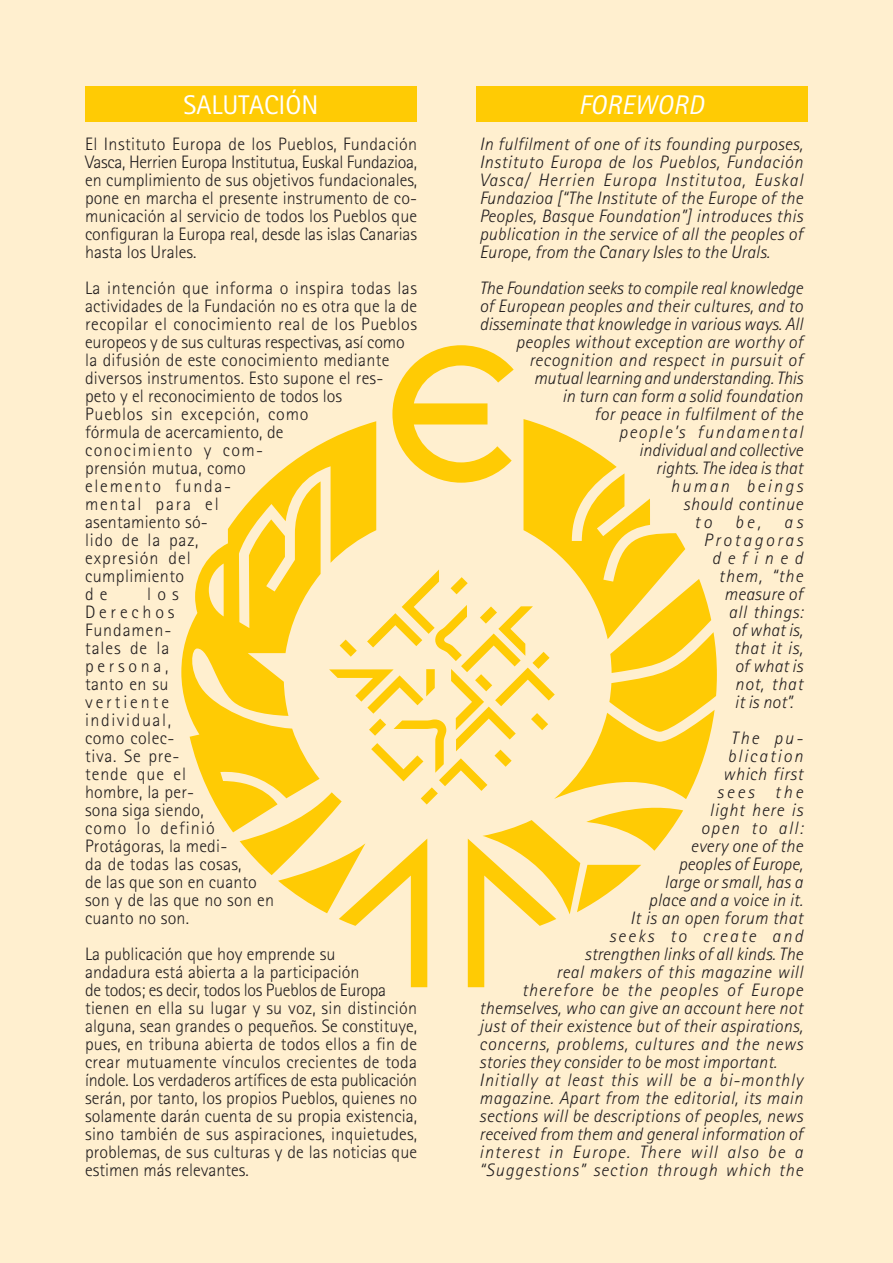
<style>
.page{position:relative;width:893px;height:1263px;background:#fff}
.page>*{position:absolute;margin:0;border:0;box-sizing:border-box;transform-origin:0 0}
.t1{font:27px "Rotis Sans Serif";color:#fff}
.t2{font:italic 27px "Rotis Sans Serif";letter-spacing:.01em;color:#fff}
.t3{font:300 18px/18px "Rotis Sans Serif";letter-spacing:.01em;color:#231f20}
.t4{font:italic 300 18px/18px "Rotis Sans Serif";letter-spacing:.015em;color:#231f20;text-align:justify}
.t5{font:italic 300 18px "Rotis Sans Serif";letter-spacing:.055em;color:#231f20}
.t6{font:italic 300 18px "Rotis Sans Serif";letter-spacing:.045em;color:#231f20}
.t7{font:italic 300 18px "Rotis Sans Serif";letter-spacing:.04em;color:#231f20}
.t8{font:italic 300 18px "Rotis Sans Serif";letter-spacing:-.01em;color:#231f20}
.t9{font:italic 300 18px "Rotis Sans Serif";letter-spacing:.035em;color:#231f20}
.t10{font:italic 300 18px "Rotis Sans Serif";letter-spacing:.065em;color:#231f20}
.t11{font:italic 300 18px "Rotis Sans Serif";letter-spacing:.09em;color:#231f20}
.t12{font:italic 300 18px "Rotis Sans Serif";letter-spacing:.125em;color:#231f20}
.t13{font:italic 300 18px "Rotis Sans Serif";letter-spacing:.135em;color:#231f20}
.t14{font:italic 300 18px "Rotis Sans Serif";letter-spacing:.15em;color:#231f20}
.t15{font:italic 300 18px "Rotis Sans Serif";letter-spacing:.085em;color:#231f20}
.t16{font:italic 300 18px "Rotis Sans Serif";letter-spacing:.11em;color:#231f20}
.t17{font:italic 300 18px "Rotis Sans Serif";letter-spacing:.365em;color:#231f20}
</style>
<div class="page">
<div style="left:0;top:0;width:892px;height:1263px;background:#ffefcf"></div>
<div style="left:85px;top:87px;width:332px;height:35px;background:#ffcb04"></div>
<div style="left:476px;top:87px;width:332px;height:35px;background:#ffcb04"></div>
<svg style="left:181px;top:345px;width:535px;height:642px"></svg>
<h1 class="t1" style="left:183px;top:96px;width:136px">SALUTACIÓN</h1>
<p class="t3" style="left:85px;top:137px;width:333px;text-align:justify">El Instituto Europa de los Pueblos, Fundación Vasca, Herrien Europa Institutua, Euskal Fundazioa, en cumplimiento de sus objetivos fundacionales, pone en marcha el presente instrumento de co&shy;municación al servicio de todos los Pueblos que configuran la Europa real, desde las islas Canarias hasta los Urales.</p>
<p class="t3" style="left:85px;top:281px;width:333px">La intención que informa o inspira todas las actividades de la Fundación no es otra que la de recopilar el conocimiento real de los Pueblos europeos y de sus culturas respectivas, así como la difusión de este conocimiento mediante diversos instrumentos. Esto supone el res&shy;peto y el reconocimiento de todos los<br>Pueblos sin excepción, como<br>fórmula de acercamiento, de<br>conocimiento y com-<br>prensión mutua, como<br>elemento funda-<br>mental para el<br>asentamiento só-<br>lido de la paz,<br>expresión del<br>cumplimiento<br>d e</p>
<p class="t3" style="left:85px;top:587px;width:190px;text-indent:62px">los<br>Derechos<br>Fundamen-<br>tales de la<br>persona,<br>tanto en su<br>vertiente<br>individual,<br>como colec-<br>tiva. Se pre-<br>tende que el<br>hombre, la per-<br>sona siga siendo,<br>como lo definió<br>Protágoras, la medi-<br>da de todas las cosas,<br>de las que son en cuanto son y de las que no son en cuanto no son.</p>
<p class="t3" style="left:85px;top:947px;width:333px">La publicación que hoy emprende su<br>andadura está abierta a la participación<br>de todos; es decir, todos los Pueblos de Europa tienen en ella su lugar y su voz, sin distinción alguna, sean grandes o pequeños. Se constituye, pues, en tribuna abierta de todos ellos a fin de crear mutuamente vínculos crecientes de toda índole. Los verdaderos artífices de esta publicación serán, por tanto, los propios Pueblos, quienes no solamente darán cuenta de su propia existencia, sino también de sus aspiraciones, inquietudes, problemas, de sus culturas y de las noticias que estimen más relevantes.</p>
<h1 class="t2" style="left:578px;top:96px;width:126px">FOREWORD</h1>
<p class="t4" style="left:479px;top:137px;width:325px">In fulfilment of one of its founding purposes, Instituto Europa de los Pueblos, Fundación Vasca/ Herrien Europa Institutoa, Euskal Fundazioa [“The Institute of the Europe of the Peoples, Basque Foundation”] introduces this publication in the service of all the peoples of Europe, from the Canary Isles to the Urals.</p>
<p class="t4" style="left:479px;top:281px;width:325px">The Foundation seeks to compile real knowledge</p>
<p class="t4" style="left:479px;top:299px;width:325px">of European peoples and their cultures, and to</p>
<p class="t4" style="left:479px;top:317px;width:325px">disseminate that knowledge in various ways. All</p>
<p class="t4" style="left:516px;top:335px;width:288px">peoples without exception are worthy of</p>
<p class="t4" style="left:529px;top:353px;width:275px">recognition and respect in pursuit of</p>
<p class="t8" style="left:533px;top:372px;width:270px">mutual learning and understanding. This</p>
<p class="t4" style="left:562px;top:389px;width:242px">in turn can form a solid foundation</p>
<p class="t4" style="left:594px;top:407px;width:210px">for peace in fulfilment of the</p>
<p class="t11" style="left:618px;top:426px;width:185px">people’s fundamental</p>
<p class="t4" style="left:638px;top:443px;width:165px">individual and collective</p>
<p class="t4" style="left:655px;top:461px;width:148px">rights. The idea is that</p>
<p class="t13" style="left:670px;top:480px;width:134px">human beings</p>
<p class="t9" style="left:683px;top:498px;width:121px">should continue</p>
<p class="t4" style="left:694px;top:515px;width:19px">to</p>
<p class="t4" style="left:734px;top:515px;width:28px">be,</p>
<p class="t4" style="left:784px;top:515px;width:20px">as</p>
<p class="t14" style="left:703px;top:534px;width:100px">Protagoras</p>
<p class="t17" style="left:711px;top:552px;width:92px">defined</p>
<p class="t4" style="left:718px;top:569px;width:86px">them, “the</p>
<p class="t4" style="left:724px;top:587px;width:80px">measure of</p>
<p class="t9" style="left:728px;top:606px;width:76px">all things:</p>
<p class="t4" style="left:731px;top:623px;width:72px">of what is,</p>
<p class="t4" style="left:734px;top:641px;width:70px">that it is,</p>
<p class="t4" style="left:734px;top:659px;width:69px">of what is</p>
<p class="t4" style="left:735px;top:677px;width:69px">not, that</p>
<p class="t4" style="left:734px;top:695px;width:60px">it is not”.</p>
<p class="t4" style="left:731px;top:731px;width:73px">The pu-</p>
<p class="t16" style="left:727px;top:750px;width:77px">blication</p>
<p class="t9" style="left:722px;top:768px;width:81px">which first</p>
<p class="t4" style="left:716px;top:785px;width:87px">sees the</p>
<p class="t6" style="left:709px;top:804px;width:95px">light here is</p>
<p class="t15" style="left:700px;top:822px;width:103px">open to all:</p>
<p class="t4" style="left:690px;top:839px;width:114px">every one of the</p>
<p class="t4" style="left:678px;top:857px;width:126px">peoples of Europe,</p>
<p class="t4" style="left:664px;top:875px;width:140px">large or small, has a</p>
<p class="t4" style="left:648px;top:893px;width:156px">place and a voice in it.</p>
<p class="t4" style="left:630px;top:911px;width:174px">It is an open forum that</p>
<p class="t12" style="left:609px;top:930px;width:195px">seeks to create and</p>
<p class="t4" style="left:584px;top:947px;width:220px">strengthen links of all kinds. The</p>
<p class="t4" style="left:556px;top:965px;width:248px">real makers of this magazine will</p>
<p class="t5" style="left:522px;top:984px;width:282px">therefore be the peoples of Europe</p>
<p class="t4" style="left:479px;top:1001px;width:325px">themselves, who can give an account here not</p>
<p class="t4" style="left:479px;top:1019px;width:325px">just of their existence but of their aspirations,</p>
<p class="t7" style="left:479px;top:1038px;width:325px">concerns, problems, cultures and the news</p>
<p class="t4" style="left:479px;top:1055px;width:299px">stories they consider to be most important.</p>
<p class="t6" style="left:479px;top:1074px;width:325px">Initially at least this will be a bi-monthly</p>
<p class="t4" style="left:479px;top:1091px;width:325px">magazine. Apart from the editorial, its main</p>
<p class="t4" style="left:479px;top:1109px;width:325px">sections will be descriptions of peoples, news</p>
<p class="t4" style="left:479px;top:1127px;width:325px">received from them and general information of</p>
<p class="t10" style="left:479px;top:1146px;width:325px">interest in Europe. There will also be a</p>
<p class="t5" style="left:479px;top:1164px;width:325px">“Suggestions” section through which the</p>
</div>
